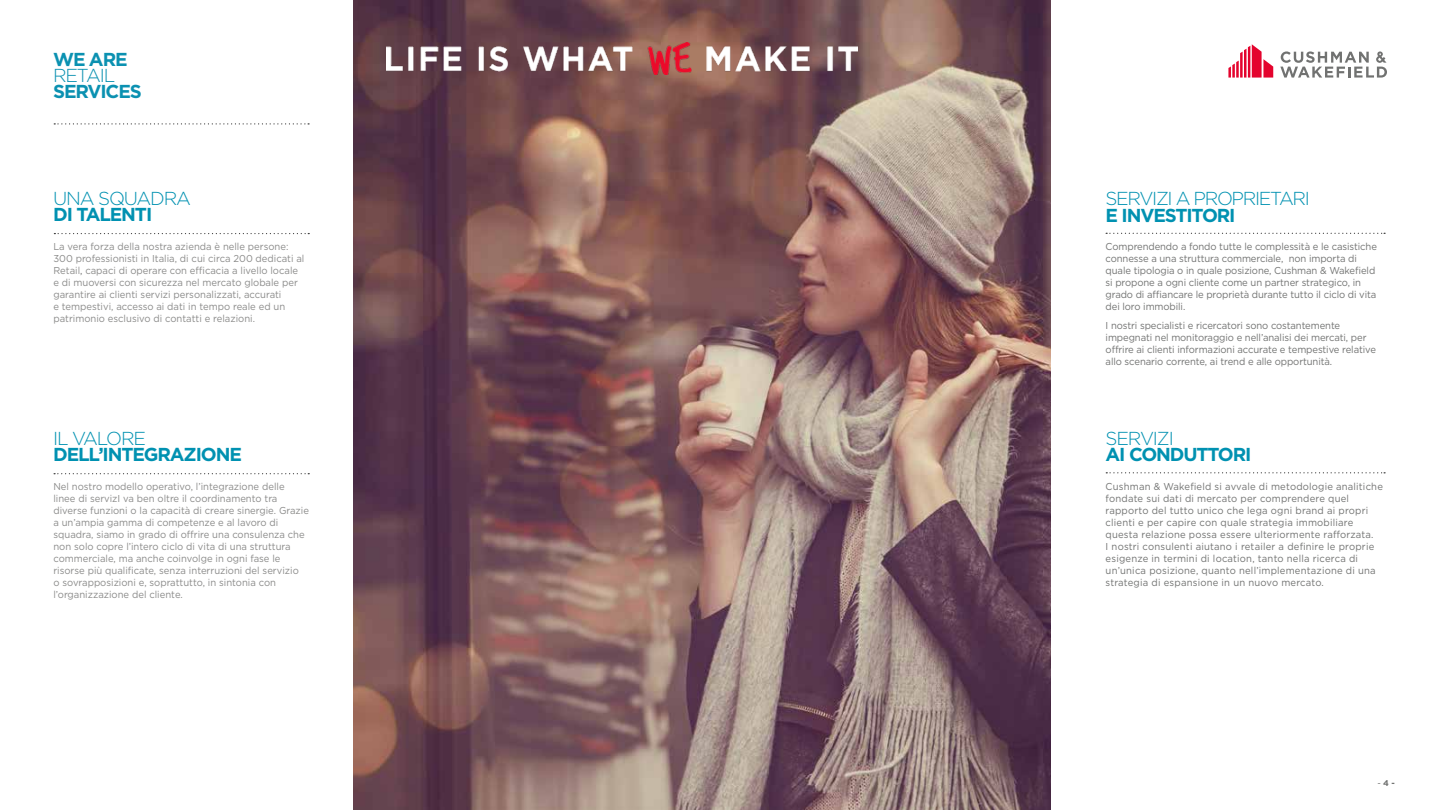
<style>
.page{position:relative;width:1440px;height:810px;background:#fff}
.page>*{position:absolute;margin:0;border:0;box-sizing:border-box;transform-origin:0 0}
.t1{font:700 18.75px "Gotham";letter-spacing:-.06em;color:#0091b1}
.t2{font:300 18.75px "Gotham";letter-spacing:-.07em;color:#0091b1}
.t3{font:700 18.75px "Gotham";letter-spacing:-.06em;color:#0b91b1}
.t4{font:300 18.75px "Gotham";letter-spacing:-.06em;color:#0b91b1}
.t5{font:10px/12px "Gotham";color:#8a8a89;scale:.95 1}
.t6{font:10px/12px "Gotham";letter-spacing:-.01em;color:#717271;scale:.95 1}
.t7{font:10px/12px "Gotham";letter-spacing:.02em;color:#717271;scale:.95 1}
.t8{font:700 8.38px "Gotham";color:#717271}
.s1{color:#717271}
.s2{font-weight:400}
</style>
<div class="page">
<svg style="left:1228px;top:44px;width:45px;height:34px"></svg>
<svg style="left:1280px;top:51px;width:107px;height:27px"></svg>
<svg style="left:54px;top:233px;width:255px;height:1px"></svg>
<svg style="left:54px;top:473px;width:255px;height:1px"></svg>
<svg style="left:54px;top:123px;width:255px;height:2px"></svg>
<svg style="left:1106px;top:233px;width:279px;height:1px"></svg>
<svg style="left:1106px;top:472px;width:279px;height:1px"></svg>
<img style="left:353px;top:0;width:698px;height:810px">
<img style="left:387px;top:43px;width:470px;height:31px">
<h1 class="t3" style="left:53px;top:47px;width:76px">WE ARE</h1>
<h1 class="t4" style="left:53px;top:63px;width:64px">RETAIL</h1>
<h1 class="t3" style="left:53px;top:79px;width:90px">SERVICES</h1>
<h1 class="t2" style="left:53px;top:186px;width:139px">UNA SQUADRA</h1>
<h1 class="t1" style="left:53px;top:202px;width:101px">DI TALENTI</h1>
<p class="t5" style="left:53px;top:241px;width:266px">La vera forza della nostra azienda è nelle persone:<br>300 professionisti in Italia, di cui circa 200 dedicati al Retail<span class="s1">,</span> capaci di operare con efficacia a livello locale e di muoversi con sicurezza nel mercato globale per garantire ai clienti servizi personalizzati, accurati<br>e tempestivi, accesso ai dati in tempo reale ed un patrimonio esclusivo di contatti e relazioni.</p>
<h1 class="t2" style="left:53px;top:427px;width:94px">IL VALORE</h1>
<h1 class="t1" style="left:53px;top:442px;width:190px">DELL’INTEGRAZIONE</h1>
<p class="t5" style="left:53px;top:481px;width:270px">Nel nostro modello operativo, l’integrazione delle linee di servizI va ben oltre il coordinamento tra diverse funzioni o la capacità di creare sinergie. Grazie a un’ampia gamma di competenze e al lavoro di squadra, siamo in grado di offrire una consulenza che non solo copre l’intero ciclo di vita di una struttura commerciale, ma anche coinvolge in ogni fase le risorse più qualificate, senza interruzioni del servizio<br>o sovrapposizioni e, soprattutto, in sintonia con l’organizzazione del cliente.</p>
<h1 class="t2" style="left:1106px;top:187px;width:206px">SERVIZI A PROPRIETARI</h1>
<h1 class="t1" style="left:1106px;top:202px;width:131px">E INVESTITORI</h1>
<p class="t6" style="left:1106px;top:241px;width:287px">Comprendendo a fondo tutte le complessità e le casistiche connesse a una struttura commerciale, non importa di quale tipologia o in quale posizione, Cushman &amp; Wakefield si propone a ogni cliente come un partner strategico, in grado di affiancare le proprietà durante tutto il ciclo di vita dei loro immobili.</p>
<p class="t6" style="left:1106px;top:320px;width:286px">I nostri specialisti e ricercatori sono costantemente impegnati nel monitoraggio e nell’analisi dei mercati, per offrire ai clienti informazioni accurate e tempestive relative allo scenario corrente, ai trend e alle opportunità.</p>
<h1 class="t2" style="left:1106px;top:426px;width:70px">SERVIZI</h1>
<h1 class="t1" style="left:1106px;top:442px;width:147px">AI CONDUTTORI</h1>
<p class="t7" style="left:1106px;top:480px;width:293px">Cushman &amp; Wakefield si avvale di metodologie analitiche fondate sui dati di mercato per comprendere quel rapporto del tutto unico che lega ogni brand ai propri clienti e per capire con quale strategia immobiliare questa relazione possa essere ulteriormente rafforzata.<br>I nostri consulenti aiutano i retailer a definire le proprie esigenze in termini di location, tanto nella ricerca di un’unica posizione, quanto nell’implementazione di una strategia di espansione in un nuovo mercato.</p>
<p class="t8" style="left:1377px;top:777px;width:19px"><span class="s2">-</span> 4 -</p>
</div>
